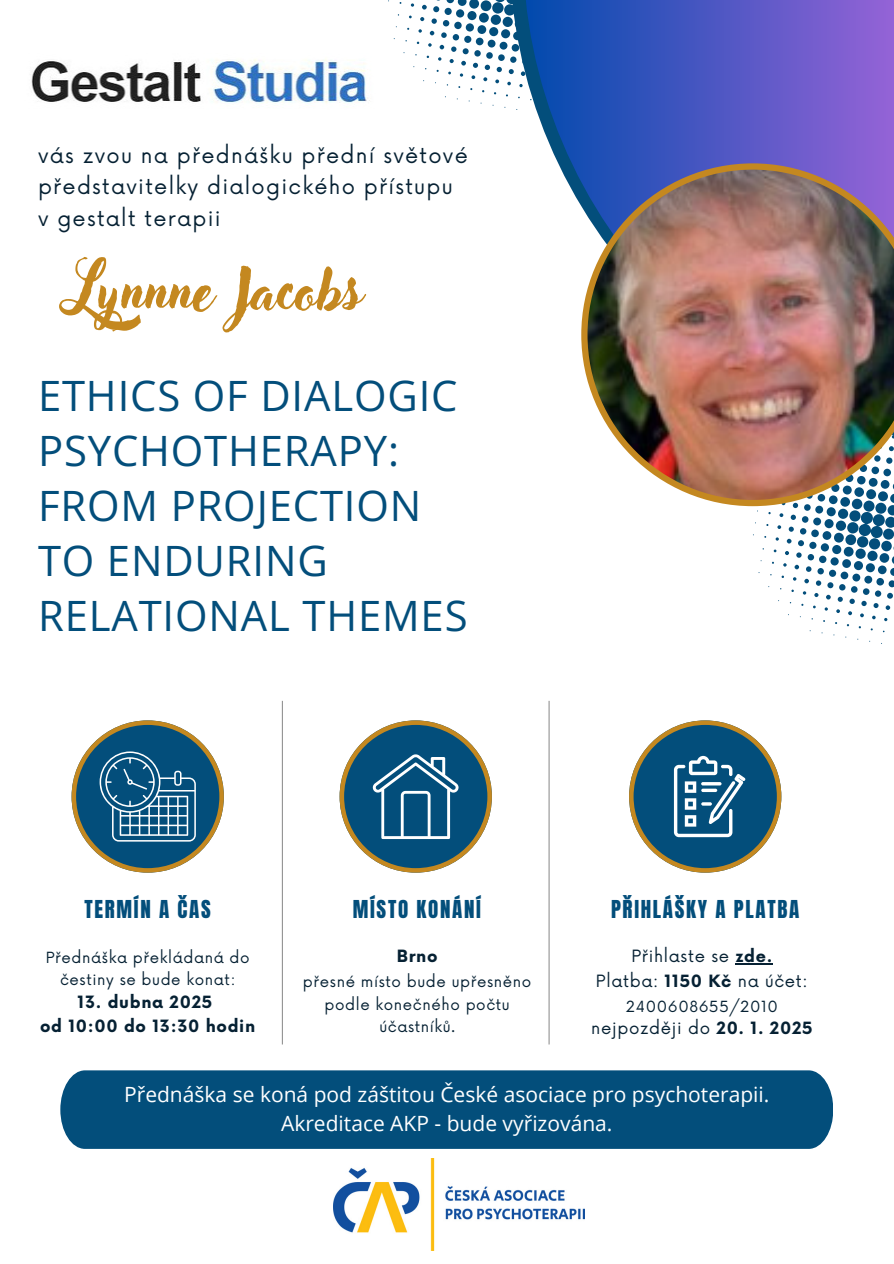
<style>
.page{position:relative;width:894px;height:1264px;background:#fff}
.page>*{position:absolute;margin:0;border:0;box-sizing:border-box;transform-origin:0 0}
.t1{font:57px "Adlery Pro Swash";color:#c48820}
.t2{font:41.85px/55.2px "Open Sans";letter-spacing:.02em;color:#034e7b}
.t3{font:21px/29.2px "Open Sans";color:#fff;text-align:center}
.t4{font:21px/31.5px "Now";letter-spacing:.06em;color:#062133}
.t5{font:21px "Anton";letter-spacing:.08em;color:#034e7b}
.t6{font:16.5px "Now";letter-spacing:.04em;color:#062133}
.t7{font:700 16.5px "Now";letter-spacing:.04em;color:#062133}
.t8{font:15px/22.5px "Now";letter-spacing:.04em;color:#062133;text-align:center}
.s1{font-weight:700}
</style>
<div class="page">
<img style="left:31px;top:59px;width:339px;height:45px">
<div style="left:492px;top:2px;width:11px;height:12px;background:#034e7b;border-radius:50%"></div>
<div style="left:504px;top:4px;width:11px;height:11px;background:#034e7b;border-radius:50%"></div>
<div style="left:480px;top:0;width:11px;height:11px;background:#034e7b;border-radius:50%"></div>
<div style="left:490px;top:15px;width:11px;height:10px;background:#034e7b;border-radius:50%"></div>
<div style="left:502px;top:17px;width:10px;height:10px;background:#034e7b;border-radius:50%"></div>
<svg style="left:493px;top:0;width:16px;height:7px"></svg>
<div style="left:479px;top:13px;width:9px;height:10px;background:#034e7b;border-radius:50%"></div>
<div style="left:467px;top:11px;width:9px;height:9px;background:#034e7b;border-radius:50%"></div>
<div style="left:489px;top:27px;width:9px;height:9px;background:#034e7b;border-radius:50%"></div>
<div style="left:501px;top:29px;width:9px;height:9px;background:#034e7b;border-radius:50%"></div>
<div style="left:477px;top:25px;width:9px;height:9px;background:#034e7b;border-radius:50%"></div>
<div style="left:456px;top:9px;width:8px;height:9px;background:#034e7b;border-radius:50%"></div>
<svg style="left:465px;top:23px;width:9px;height:9px"></svg>
<div style="left:487px;top:40px;width:8px;height:8px;background:#034e7b;border-radius:50%"></div>
<div style="left:499px;top:42px;width:8px;height:8px;background:#034e7b;border-radius:50%"></div>
<div style="left:475px;top:38px;width:8px;height:7px;background:#034e7b;border-radius:50%"></div>
<div style="left:454px;top:22px;width:7px;height:7px;background:#034e7b;border-radius:50%"></div>
<div style="left:464px;top:36px;width:7px;height:7px;background:#034e7b;border-radius:50%"></div>
<div style="left:444px;top:8px;width:7px;height:7px;background:#034e7b;border-radius:50%"></div>
<div style="left:498px;top:54px;width:6px;height:7px;background:#034e7b;border-radius:50%"></div>
<div style="left:486px;top:52px;width:6px;height:7px;background:#034e7b;border-radius:50%"></div>
<div style="left:452px;top:34px;width:7px;height:6px;background:#034e7b;border-radius:50%"></div>
<div style="left:474px;top:50px;width:6px;height:7px;background:#034e7b;border-radius:50%"></div>
<svg style="left:443px;top:20px;width:6px;height:6px"></svg>
<svg style="left:433px;top:0;width:46px;height:12px"></svg>
<svg style="left:462px;top:48px;width:6px;height:6px"></svg>
<svg style="left:441px;top:32px;width:5px;height:6px"></svg>
<svg style="left:431px;top:18px;width:5px;height:6px"></svg>
<svg style="left:484px;top:65px;width:6px;height:5px"></svg>
<svg style="left:451px;top:46px;width:5px;height:6px"></svg>
<svg style="left:496px;top:67px;width:5px;height:5px"></svg>
<svg style="left:473px;top:63px;width:5px;height:5px"></svg>
<svg style="left:461px;top:61px;width:5px;height:5px"></svg>
<svg style="left:422px;top:5px;width:4px;height:5px"></svg>
<svg style="left:429px;top:31px;width:5px;height:4px"></svg>
<svg style="left:439px;top:45px;width:5px;height:4px"></svg>
<svg style="left:420px;top:17px;width:4px;height:4px"></svg>
<svg style="left:449px;top:59px;width:4px;height:4px"></svg>
<svg style="left:483px;top:77px;width:4px;height:4px"></svg>
<svg style="left:495px;top:79px;width:4px;height:4px"></svg>
<svg style="left:471px;top:75px;width:4px;height:4px"></svg>
<svg style="left:428px;top:43px;width:3px;height:4px"></svg>
<svg style="left:418px;top:29px;width:4px;height:4px"></svg>
<svg style="left:438px;top:57px;width:3px;height:4px"></svg>
<svg style="left:459px;top:73px;width:4px;height:4px"></svg>
<svg style="left:410px;top:3px;width:4px;height:4px"></svg>
<div style="left:846px;top:522px;width:12px;height:11px;background:#034e7b;border-radius:50%"></div>
<div style="left:849px;top:510px;width:11px;height:11px;background:#034e7b;border-radius:50%"></div>
<div style="left:845px;top:534px;width:10px;height:11px;background:#034e7b;border-radius:50%"></div>
<svg style="left:851px;top:499px;width:11px;height:10px"></svg>
<svg style="left:855px;top:548px;width:10px;height:11px"></svg>
<div style="left:835px;top:520px;width:10px;height:11px;background:#034e7b;border-radius:50%"></div>
<svg style="left:837px;top:508px;width:11px;height:11px"></svg>
<svg style="left:833px;top:532px;width:10px;height:10px"></svg>
<div style="left:843px;top:547px;width:10px;height:9px;background:#034e7b;border-radius:50%"></div>
<svg style="left:831px;top:545px;width:10px;height:9px"></svg>
<svg style="left:853px;top:561px;width:9px;height:9px"></svg>
<div style="left:824px;top:519px;width:9px;height:9px;background:#034e7b;border-radius:50%"></div>
<div style="left:826px;top:507px;width:9px;height:9px;background:#034e7b;border-radius:50%"></div>
<div style="left:842px;top:559px;width:8px;height:9px;background:#034e7b;border-radius:50%"></div>
<div style="left:822px;top:531px;width:9px;height:9px;background:#034e7b;border-radius:50%"></div>
<div style="left:820px;top:543px;width:8px;height:8px;background:#034e7b;border-radius:50%"></div>
<div style="left:830px;top:557px;width:8px;height:8px;background:#034e7b;border-radius:50%"></div>
<div style="left:815px;top:505px;width:8px;height:8px;background:#034e7b;border-radius:50%"></div>
<svg style="left:812px;top:517px;width:8px;height:8px"></svg>
<div style="left:852px;top:573px;width:8px;height:8px;background:#034e7b;border-radius:50%"></div>
<div style="left:840px;top:571px;width:8px;height:8px;background:#034e7b;border-radius:50%"></div>
<div style="left:811px;top:529px;width:7px;height:8px;background:#034e7b;border-radius:50%"></div>
<svg style="left:818px;top:555px;width:8px;height:8px"></svg>
<svg style="left:828px;top:569px;width:7px;height:8px"></svg>
<div style="left:809px;top:541px;width:7px;height:8px;background:#034e7b;border-radius:50%"></div>
<svg style="left:858px;top:484px;width:36px;height:103px"></svg>
<svg style="left:801px;top:516px;width:7px;height:7px"></svg>
<svg style="left:803px;top:504px;width:7px;height:7px"></svg>
<svg style="left:862px;top:588px;width:7px;height:7px"></svg>
<svg style="left:850px;top:586px;width:7px;height:6px"></svg>
<svg style="left:817px;top:568px;width:6px;height:6px"></svg>
<svg style="left:799px;top:528px;width:7px;height:6px"></svg>
<svg style="left:838px;top:584px;width:7px;height:6px"></svg>
<svg style="left:807px;top:554px;width:6px;height:6px"></svg>
<svg style="left:874px;top:590px;width:7px;height:7px"></svg>
<svg style="left:798px;top:540px;width:5px;height:6px"></svg>
<svg style="left:827px;top:582px;width:6px;height:6px"></svg>
<svg style="left:887px;top:593px;width:5px;height:5px"></svg>
<svg style="left:806px;top:566px;width:5px;height:6px"></svg>
<svg style="left:796px;top:552px;width:5px;height:6px"></svg>
<svg style="left:849px;top:598px;width:5px;height:6px"></svg>
<svg style="left:816px;top:580px;width:5px;height:6px"></svg>
<svg style="left:790px;top:514px;width:5px;height:6px"></svg>
<svg style="left:861px;top:601px;width:5px;height:5px"></svg>
<svg style="left:788px;top:526px;width:5px;height:6px"></svg>
<svg style="left:837px;top:596px;width:5px;height:6px"></svg>
<svg style="left:873px;top:603px;width:5px;height:5px"></svg>
<svg style="left:826px;top:595px;width:4px;height:4px"></svg>
<svg style="left:786px;top:539px;width:5px;height:4px"></svg>
<svg style="left:794px;top:564px;width:4px;height:5px"></svg>
<svg style="left:804px;top:578px;width:4px;height:5px"></svg>
<svg style="left:885px;top:605px;width:4px;height:5px"></svg>
<svg style="left:785px;top:551px;width:3px;height:4px"></svg>
<svg style="left:814px;top:593px;width:4px;height:4px"></svg>
<svg style="left:848px;top:611px;width:3px;height:4px"></svg>
<svg style="left:779px;top:513px;width:4px;height:4px"></svg>
<svg style="left:777px;top:525px;width:4px;height:4px"></svg>
<svg style="left:523px;top:0;width:370px;height:206px;background:#5460c3"></svg>
<img style="left:581px;top:163px;width:312px;height:343px">
<hr style="left:282px;top:701px;width:1px;height:343px;background:#949494">
<svg style="left:72px;top:720px;width:151px;height:152px"></svg>
<svg style="left:629px;top:720px;width:151px;height:152px"></svg>
<hr style="left:735px;top:963px;width:37px;height:1px;background:#062133">
<svg style="left:339px;top:720px;width:152px;height:152px"></svg>
<hr style="left:548px;top:701px;width:1px;height:343px;background:#949494">
<img style="left:333px;top:1158px;width:251px;height:92px">
<div style="left:60px;top:1070px;width:773px;height:78px;background:#034e7b"></div>
<h3 class="t4" style="left:38px;top:141px;width:431px">vás zvou na přednášku přední světové představitelky dialogického přístupu v gestalt terapii</h3>
<p class="t1" style="left:70px;top:263px;width:293px">Lynnne Jacobs</p>
<h4 class="t2" style="left:38px;top:367px;width:431px">ETHICS OF DIALOGIC<br>PSYCHOTHERAPY:<br>FROM PROJECTION<br>TO ENDURING<br>RELATIONAL THEMES</h4>
<p class="t5" style="left:85px;top:893px;width:128px">TERMÍN A ČAS</p>
<p class="t8" style="left:46px;top:946px;width:205px">Přednáška překládaná do čestiny se bude konat:</p>
<h1 class="t7" style="left:77px;top:992px;width:136px">13. dubna 2025</h1>
<h2 class="t7" style="left:40px;top:1017px;width:217px">od 10:00 do 13:30 hodin</h2>
<p class="t5" style="left:353px;top:893px;width:129px">MÍSTO KONÁNÍ</p>
<p class="t7" style="left:397px;top:947px;width:42px">Brno</p>
<h3 class="t8" style="left:303px;top:971px;width:230px">přesné místo bude upřesněno podle konečného počtu účastníků.</h3>
<p class="t5" style="left:611px;top:893px;width:190px">PŘIHLÁŠKY A PLATBA</p>
<p class="t6" style="left:631px;top:947px;width:142px">Přihlaste se <span class="s1">zde.</span></p>
<h3 class="t6" style="left:595px;top:971px;width:213px">Platba: <span class="s1">1150 Kč</span> na účet:</h3>
<p class="t8" style="left:625px;top:995px;width:153px">2400608655/2010</p>
<p class="t6" style="left:591px;top:1019px;width:223px">nejpozději do <span class="s1">20. 1. 2025</span></p>
<p class="t3" style="left:124px;top:1078px;width:646px">Přednáška se koná pod záštitou České asociace pro psychoterapii.<br>Akreditace AKP - bude vyřizována.</p>
</div>
